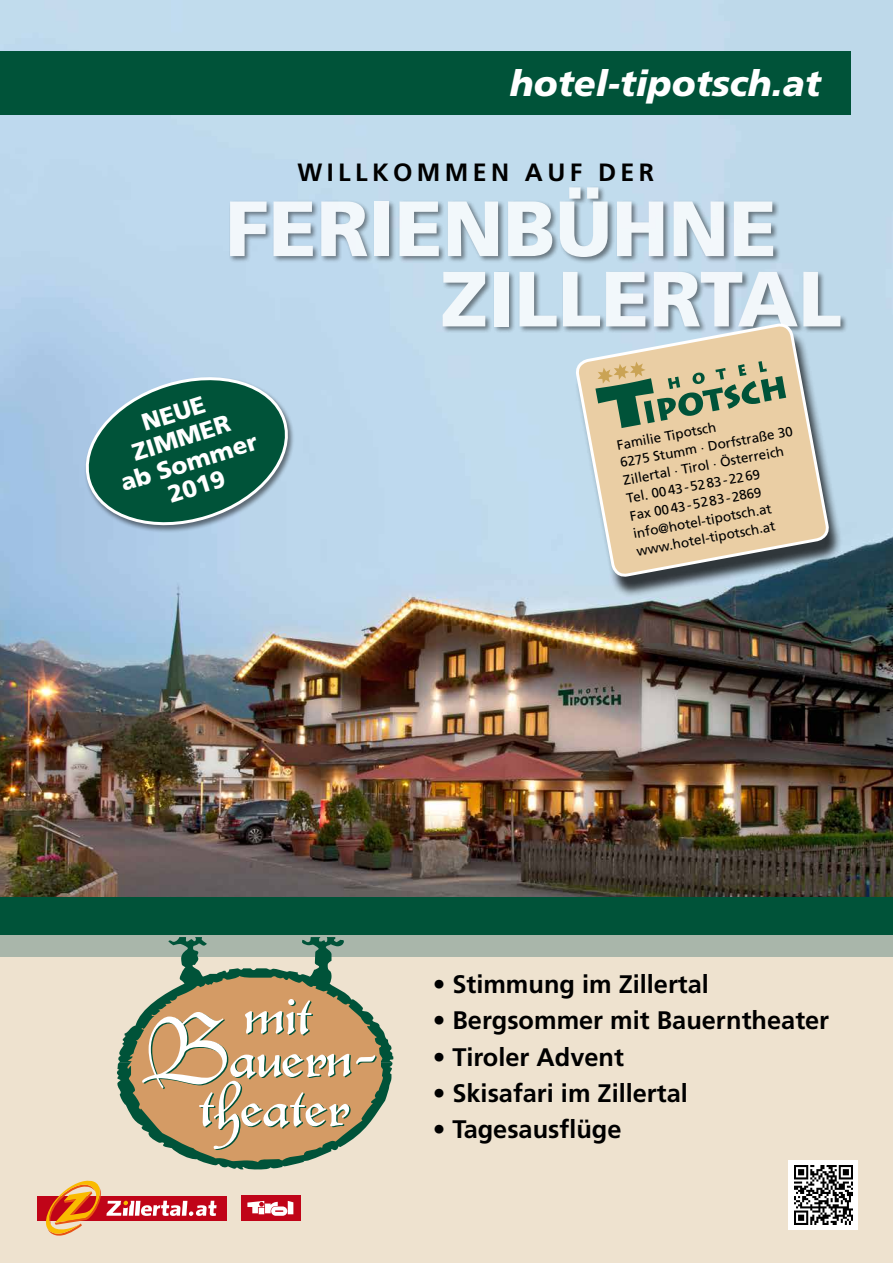
<style>
.page{position:relative;width:893px;height:1263px;background:#fff}
.page>*{position:absolute;margin:0;border:0;box-sizing:border-box;transform-origin:0 0}
.t1{font:900 78.15px/70.3px "Frutiger";color:#fff}
.t2{font:italic 900 36px "Frutiger";color:#fff}
.t3{font:700 25.35px "Frutiger";color:#000}
.t4{font:700 25.05px "Frutiger";letter-spacing:.175em;color:#000}
.t5{font:900 24px/25.5px "Frutiger";color:#fff;text-align:center}
.t6{font:13.5px/18px "Frutiger";color:#000}
</style>
<div class="page">
<img style="left:0;top:0;width:893px;height:897px">
<div style="left:0;top:909px;width:893px;height:354px;background:#eee2cf"></div>
<div style="left:0;top:51px;width:850px;height:64px;background:#005339"></div>
<div style="left:0;top:897px;width:893px;height:43px;background:#005339"></div>
<div style="left:0;top:935px;width:893px;height:22px;background:#a9b6aa"></div>
<div style="left:241px;top:1195px;width:60px;height:26px;background:#c00418"></div>
<svg style="left:247px;top:1201px;width:46px;height:15px"></svg>
<div style="left:37px;top:1196px;width:190px;height:25px;background:#c00418"></div>
<svg style="left:45px;top:1180px;width:172px;height:56px"></svg>
<div style="left:229px;top:186px;width:619px;height:148px;background:#000;opacity:.58"></div>
<svg style="left:117px;top:937px;width:276px;height:233px"></svg>
<div style="left:574px;top:329px;width:269px;height:269px;background:#000;opacity:.75"></div>
<svg style="left:575px;top:303px;width:254px;height:294px;background:#c5bfae"></svg>
<svg style="left:595px;top:361px;width:191px;height:67px;background:#aaab85"></svg>
<svg style="left:78px;top:369px;width:218px;height:165px;background:#49847e"></svg>
<div style="left:789px;top:1160px;width:69px;height:69px;background:#fff"></div>
<img style="left:794px;top:1166px;width:58px;height:58px">
<h2 class="t2" style="left:510px;top:62px;width:312px">hotel-tipotsch.at</h2>
<h3 class="t4" style="left:298px;top:158px;width:358px">WILLKOMMEN AUF DER</h3>
<h1 class="t1" style="left:441px;top:192px;width:403px;text-indent:-215px">FERIENBÜHNE<br>ZILLERTAL</h1>
<h3 class="t5" style="left:102px;top:422px;width:144px;rotate:-17deg">NEUE<br>ZIMMER<br>ab Sommer<br>2019</h3>
<p class="t6" style="left:615px;top:436px;width:177px;rotate:-10deg">Familie Tipotsch<br>6275 Stumm · Dorfstraße 30<br>Zillertal · Tirol · Österreich<br>Tel. 0043-5283-2269<br>Fax 0043-5283-2869 info@hotel-tipotsch.at www.hotel-tipotsch.at</p>
<h3 class="t3" style="left:433px;top:970px;width:278px">• Stimmung im Zillertal</h3>
<h3 class="t3" style="left:433px;top:1006px;width:398px">• Bergsommer mit Bauerntheater</h3>
<h3 class="t3" style="left:433px;top:1042px;width:193px">• Tiroler Advent</h3>
<h3 class="t3" style="left:433px;top:1078px;width:257px">• Skisafari im Zillertal</h3>
<h3 class="t3" style="left:433px;top:1114px;width:190px">• Tagesausflüge</h3>
</div>
